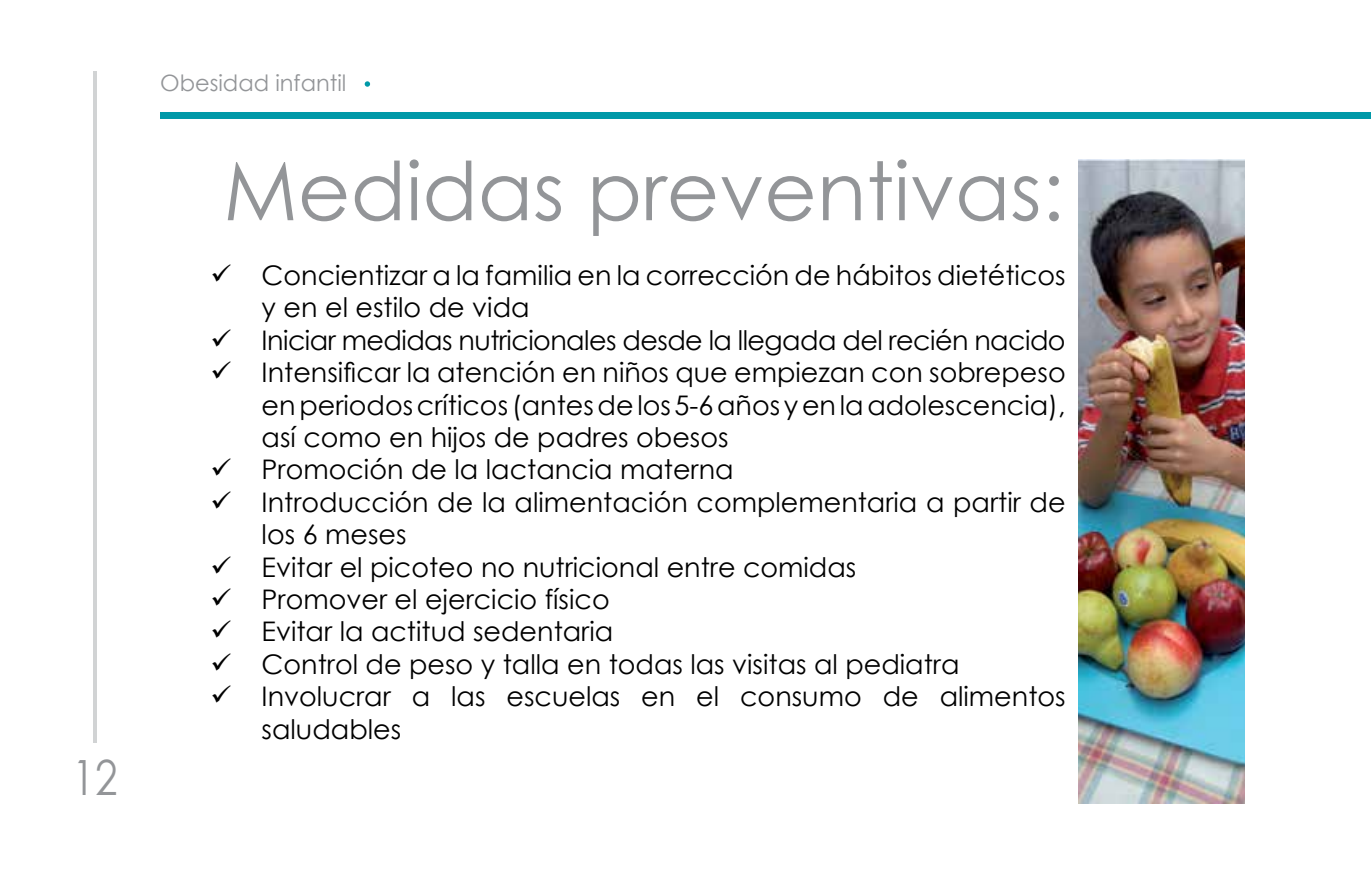
<style>
.page{position:relative;width:1372px;height:893px;background:#fff}
.page>*{position:absolute;margin:0;border:0;box-sizing:border-box;transform-origin:0 0}
.t1{font:81px "Century Gothic";color:#939598}
.t2{font:48.6px "Century Gothic";color:#939598;scale:.83 1}
.t3{font:27px/32.4px "Century Gothic";color:#000}
.t4{font:27px "Century Gothic";letter-spacing:-.02em;color:#000}
.t5{font:22.5px "Century Gothic";color:#939598}
</style>
<div class="page">
<hr style="left:93px;top:71px;width:4px;height:671px;background:#d1d3d4">
<div style="left:160px;top:113px;width:1210px;height:6px;background:#0099a8"></div>
<svg style="left:364px;top:81px;width:6px;height:6px"></svg>
<img style="left:1078px;top:159px;width:166px;height:645px">
<h2 class="t2" style="left:73px;top:743px;width:56px">12</h2>
<p class="t5" style="left:160px;top:67px;width:188px">Obesidad infantil</p>
<h1 class="t1" style="left:223px;top:134px;width:842px">Medidas preventivas:</h1>
<p class="t3" style="left:262px;top:259px;width:805px;text-indent:-51px">✓ Concientizar a la familia en la corrección de hábitos dietéticos y en el estilo de vida</p>
<p class="t4" style="left:210px;top:321px;width:856px">✓ Iniciar medidas nutricionales desde la llegada del recién nacido</p>
<p class="t3" style="left:262px;top:356px;width:805px;text-align:justify;text-indent:-51px">✓ Intensificar la atención en niños que empiezan con sobrepeso en periodos críticos (antes de los 5-6 años y en la adolescencia), así como en hijos de padres obesos</p>
<p class="t3" style="left:210px;top:453px;width:524px">✓ Promoción de la lactancia materna</p>
<p class="t3" style="left:262px;top:485px;width:805px;text-indent:-51px">✓ Introducción de la alimentación complementaria a partir de los 6 meses</p>
<p class="t3" style="left:210px;top:550px;width:647px">✓ Evitar el picoteo no nutricional entre comidas</p>
<p class="t3" style="left:210px;top:583px;width:400px">✓ Promover el ejercicio físico</p>
<p class="t3" style="left:210px;top:615px;width:404px">✓ Evitar la actitud sedentaria</p>
<p class="t3" style="left:210px;top:647px;width:750px">✓ Control de peso y talla en todas las visitas al pediatra</p>
<p class="t3" style="left:262px;top:680px;width:805px;text-indent:-51px">✓ Involucrar a las escuelas en el consumo de alimentos saludables</p>
</div>
